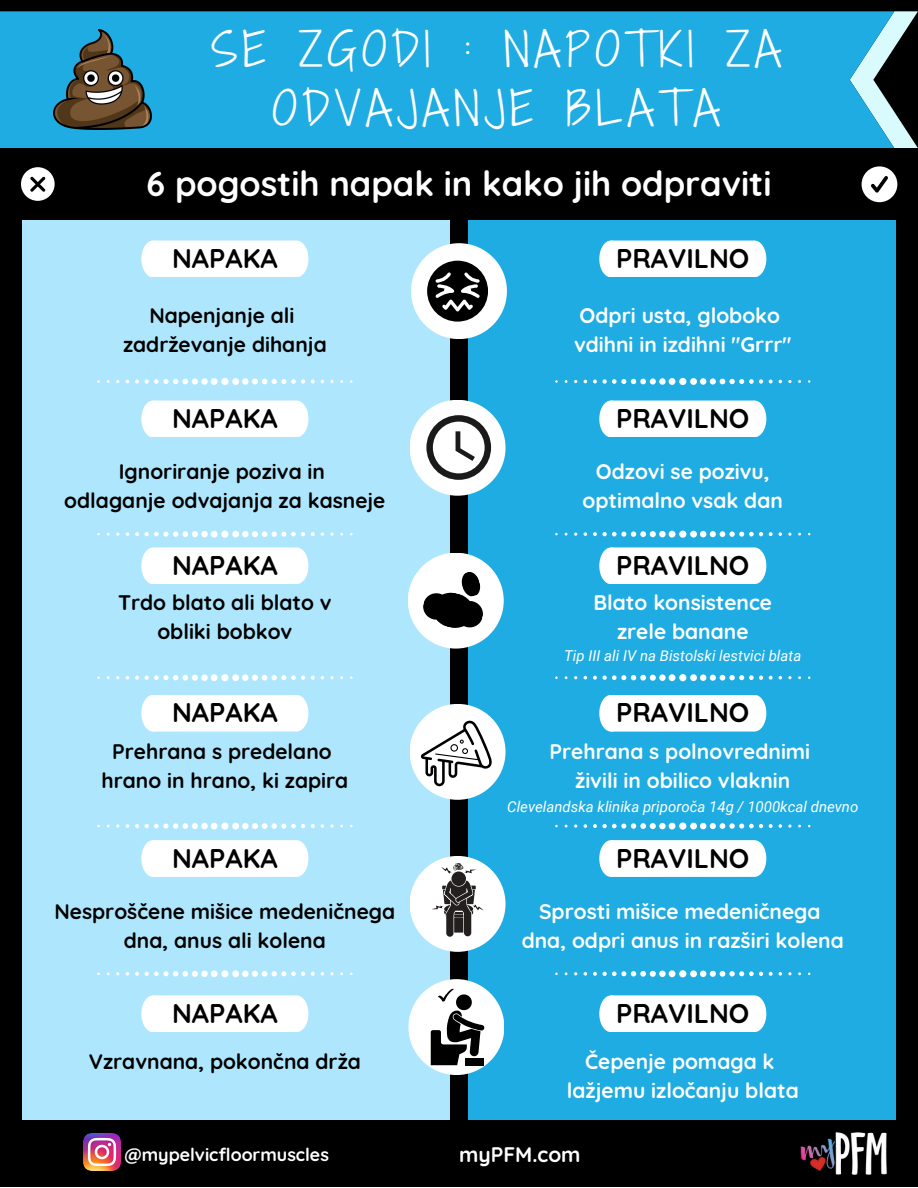
<style>
.page{position:relative;width:918px;height:1188px;background:#fff}
.page>*{position:absolute;margin:0;border:0;box-sizing:border-box;transform-origin:0 0}
.t1{font:45px/58.5px "Shadows Into Light Two";letter-spacing:.11em;color:#fff;text-align:center}
.t2{font:700 34.5px "Quicksand";color:#fff}
.t3{font:700 27px "Quicksand";color:#000}
.t4{font:700 21px/29.2px "Quicksand";color:#fff;text-align:center}
.t5{font:700 21px/29.2px "Quicksand";color:#000;text-align:center}
.t6{font:700 17.85px "Quicksand";color:#fff}
.t7{font:italic 15px "Roboto";color:#fff}
</style>
<div class="page">
<div style="left:0;top:0;width:918px;height:1187px;background:#000"></div>
<div style="left:22px;top:220px;width:428px;height:899px;background:#aee7fd"></div>
<div style="left:468px;top:220px;width:428px;height:899px;background:#1eace2"></div>
<div style="left:862px;top:166px;width:35px;height:36px;background:#fff;border-radius:50%"></div>
<svg style="left:871px;top:176px;width:17px;height:17px"></svg>
<div style="left:411px;top:243px;width:96px;height:96px;background:#fff;border-radius:50%"></div>
<div style="left:410px;top:400px;width:96px;height:96px;background:#fff;border-radius:50%"></div>
<div style="left:408px;top:553px;width:96px;height:96px;background:#fff;border-radius:50%"></div>
<div style="left:410px;top:704px;width:96px;height:96px;background:#fff;border-radius:50%"></div>
<div style="left:410px;top:856px;width:96px;height:96px;background:#fff;border-radius:50%"></div>
<div style="left:408px;top:979px;width:96px;height:96px;background:#fff;border-radius:50%"></div>
<svg style="left:426px;top:415px;width:65px;height:65px"></svg>
<div style="left:427px;top:261px;width:61px;height:60px;background:#000;border-radius:50%"></div>
<svg style="left:435px;top:272px;width:45px;height:39px"></svg>
<div style="left:599px;top:241px;width:167px;height:36px;background:#fff"></div>
<div style="left:141px;top:241px;width:167px;height:36px;background:#fff"></div>
<div style="left:21px;top:167px;width:34px;height:34px;background:#fff;border-radius:50%"></div>
<svg style="left:30px;top:177px;width:15px;height:15px"></svg>
<svg style="left:97px;top:378px;width:256px;height:7px"></svg>
<svg style="left:97px;top:531px;width:256px;height:7px"></svg>
<svg style="left:97px;top:674px;width:256px;height:7px"></svg>
<svg style="left:97px;top:822px;width:256px;height:8px"></svg>
<svg style="left:97px;top:970px;width:256px;height:7px"></svg>
<div style="left:141px;top:401px;width:167px;height:36px;background:#fff"></div>
<div style="left:599px;top:401px;width:167px;height:36px;background:#fff"></div>
<svg style="left:555px;top:378px;width:255px;height:7px"></svg>
<svg style="left:555px;top:531px;width:255px;height:7px"></svg>
<svg style="left:555px;top:674px;width:255px;height:7px"></svg>
<svg style="left:555px;top:822px;width:255px;height:8px"></svg>
<svg style="left:555px;top:970px;width:255px;height:7px"></svg>
<div style="left:141px;top:547px;width:167px;height:37px;background:#fff"></div>
<div style="left:599px;top:547px;width:167px;height:37px;background:#fff"></div>
<div style="left:141px;top:695px;width:167px;height:37px;background:#fff"></div>
<div style="left:141px;top:840px;width:167px;height:37px;background:#fff"></div>
<div style="left:141px;top:995px;width:167px;height:37px;background:#fff"></div>
<div style="left:599px;top:695px;width:167px;height:37px;background:#fff"></div>
<svg style="left:599px;top:840px;width:167px;height:37px;background:#f6fbfd"></svg>
<div style="left:599px;top:995px;width:167px;height:37px;background:#fff"></div>
<svg style="left:421px;top:720px;width:72px;height:66px"></svg>
<svg style="left:420px;top:572px;width:63px;height:62px"></svg>
<svg style="left:432px;top:863px;width:52px;height:74px"></svg>
<img style="left:800px;top:1132px;width:87px;height:43px">
<img style="left:84px;top:1133px;width:37px;height:38px">
<svg style="left:431px;top:989px;width:54px;height:76px"></svg>
<div style="left:465px;top:1058px;width:19px;height:7px;background:#000"></div>
<svg style="left:894px;top:11px;width:24px;height:137px"></svg>
<div style="left:0;top:11px;width:894px;height:137px;background:#1eace2"></div>
<img style="left:53px;top:30px;width:98px;height:100px">
<p class="t1" style="left:211px;top:20px;width:572px">SE ZGODI : NAPOTKI ZA<br>ODVAJANJE BLATA</p>
<p class="t2" style="left:146px;top:162px;width:627px">6 pogostih napak in kako jih odpraviti</p>
<h2 class="t3" style="left:172px;top:241px;width:107px">NAPAKA</h2>
<h3 class="t3" style="left:616px;top:241px;width:135px">PRAVILNO</h3>
<h4 class="t5" style="left:123px;top:300px;width:205px">Napenjanje ali zadrževanje dihanja</h4>
<h3 class="t4" style="left:574px;top:301px;width:219px;text-align:left">Odpri usta, globoko vdihni in izdihni "Grrr"</h3>
<h4 class="t3" style="left:172px;top:401px;width:107px">NAPAKA</h4>
<h3 class="t5" style="left:64px;top:456px;width:323px">Ignoriranje poziva in<br>odlaganje odvajanja za kasneje</h3>
<h4 class="t3" style="left:172px;top:548px;width:107px">NAPAKA</h4>
<h3 class="t5" style="left:118px;top:588px;width:215px">Trdo blato ali blato v obliki bobkov</h3>
<h4 class="t3" style="left:172px;top:695px;width:107px">NAPAKA</h4>
<p class="t5" style="left:101px;top:736px;width:248px">Prehrana s predelano hrano in hrano, ki zapira</p>
<h3 class="t3" style="left:172px;top:841px;width:107px">NAPAKA</h3>
<h3 class="t5" style="left:55px;top:896px;width:342px">Nesproščene mišice medeničnega dna, anus ali kolena</h3>
<h4 class="t3" style="left:172px;top:996px;width:107px">NAPAKA</h4>
<h4 class="t3" style="left:616px;top:401px;width:135px">PRAVILNO</h4>
<h3 class="t4" style="left:583px;top:456px;width:202px">Odzovi se pozivu, optimalno vsak dan</h3>
<h4 class="t3" style="left:616px;top:548px;width:135px">PRAVILNO</h4>
<h3 class="t4" style="left:594px;top:588px;width:180px">Blato konsistence zrele banane</h3>
<p class="t7" style="left:564px;top:647px;width:239px">Tip III ali IV na Bistolski lestvici blata</p>
<h3 class="t3" style="left:616px;top:695px;width:135px">PRAVILNO</h3>
<h4 class="t4" style="left:549px;top:736px;width:262px">Prehrana s polnovrednimi živili in obilico vlaknin</h4>
<h3 class="t7" style="left:507px;top:798px;width:353px">Clevelandska klinika priporoča 14g / 1000kcal dnevno</h3>
<h4 class="t3" style="left:616px;top:841px;width:135px">PRAVILNO</h4>
<h4 class="t4" style="left:522px;top:896px;width:324px">Sprosti mišice medeničnega dna, odpri anus in razširi kolena</h4>
<h3 class="t3" style="left:616px;top:996px;width:135px">PRAVILNO</h3>
<h4 class="t5" style="left:89px;top:1047px;width:274px">Vzravnana, pokončna drža</h4>
<h3 class="t4" style="left:567px;top:1047px;width:233px">Čepenje pomaga k lažjemu izločanju blata</h3>
<p class="t6" style="left:125px;top:1144px;width:206px">@mypelvicfloormuscles</p>
<h4 class="t4" style="left:459px;top:1140px;width:123px">myPFM.com</h4>
</div>
